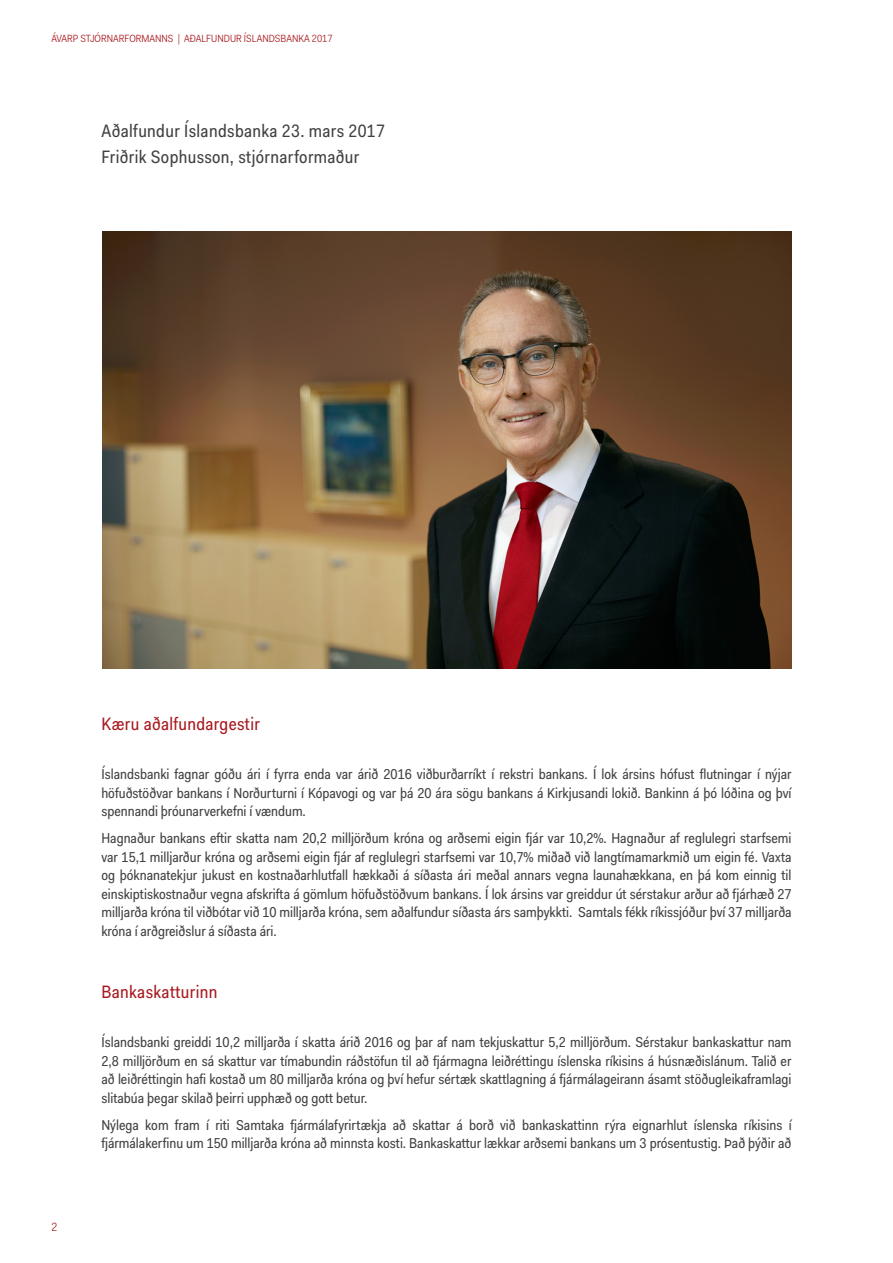
<style>
.page{position:relative;width:893px;height:1263px;background:#fff}
.page>*{position:absolute;margin:0;border:0;box-sizing:border-box;transform-origin:0 0}
.t1{font:18px/26.5px "Fakt Sm Con Pro";letter-spacing:.02em;color:#414042}
.t2{font:18px "Fakt Sm Con Pro";letter-spacing:.02em;color:#a8191e}
.t3{font:14.4px/18.5px "Fakt Sm Con Pro";color:#414042;text-align:justify}
.t4{font:12px "Fakt Sm Con Pro Blond";color:#a8191e}
.t5{font:10.5px "Fakt Sm Con Pro Blond";color:#a8191e}
</style>
<div class="page">
<img style="left:102px;top:231px;width:690px;height:437px">
<p class="t5" style="left:51px;top:31px;width:283px">ÁVARP STJÓRNARFORMANNS | AÐALFUNDUR ÍSLANDSBANKA 2017</p>
<p class="t1" style="left:101px;top:117px;width:285px">Aðalfundur Íslandsbanka 23. mars 2017<br>Friðrik Sophusson, stjórnarformaður</p>
<p class="t2" style="left:101px;top:711px;width:160px">Kæru aðalfundargestir</p>
<p class="t3" style="left:101px;top:765px;width:692px">Íslandsbanki fagnar góðu ári í fyrra enda var árið 2016 viðburðarríkt í rekstri bankans. Í lok ársins hófust flutningar í nýjar höfuðstöðvar bankans í Norðurturni í Kópavogi og var þá 20 ára sögu bankans á Kirkjusandi lokið. Bankinn á þó lóðina og því spennandi þróunarverkefni í vændum.</p>
<p class="t3" style="left:101px;top:829px;width:692px">Hagnaður bankans eftir skatta nam 20,2 milljörðum króna og arðsemi eigin fjár var 10,2%. Hagnaður af reglulegri starfsemi var 15,1 milljarður króna og arðsemi eigin fjár af reglulegri starfsemi var 10,7% miðað við langtímamarkmið um eigin fé. Vaxta og þóknanatekjur jukust en kostnaðarhlutfall hækkaði á síðasta ári meðal annars vegna launahækkana, en þá kom einnig til einskiptiskostnaður vegna afskrifta á gömlum höfuðstöðvum bankans. Í lok ársins var greiddur út sérstakur arður að fjárhæð 27 milljarða króna til viðbótar við 10 milljarða króna, sem aðalfundur síðasta árs samþykkti. Samtals fékk ríkissjóður því 37 milljarða króna í arðgreiðslur á síðasta ári.</p>
<p class="t4" style="left:51px;top:1219px;width:7px">2</p>
<p class="t2" style="left:101px;top:979px;width:117px">Bankaskatturinn</p>
<p class="t3" style="left:101px;top:1033px;width:692px">Íslandsbanki greiddi 10,2 milljarða í skatta árið 2016 og þar af nam tekjuskattur 5,2 milljörðum. Sérstakur bankaskattur nam 2,8 milljörðum en sá skattur var tímabundin ráðstöfun til að fjármagna leiðréttingu íslenska ríkisins á húsnæðislánum. Talið er að leiðréttingin hafi kostað um 80 milljarða króna og því hefur sértæk skattlagning á fjármálageirann ásamt stöðugleikaframlagi slitabúa þegar skilað þeirri upphæð og gott betur.</p>
<p class="t3" style="left:101px;top:1115px;width:692px">Nýlega kom fram í riti Samtaka fjármálafyrirtækja að skattar á borð við bankaskattinn rýra eignarhlut íslenska ríkisins í fjármálakerfinu um 150 milljarða króna að minnsta kosti. Bankaskattur lækkar arðsemi bankans um 3 prósentustig. Það þýðir að</p>
</div>
